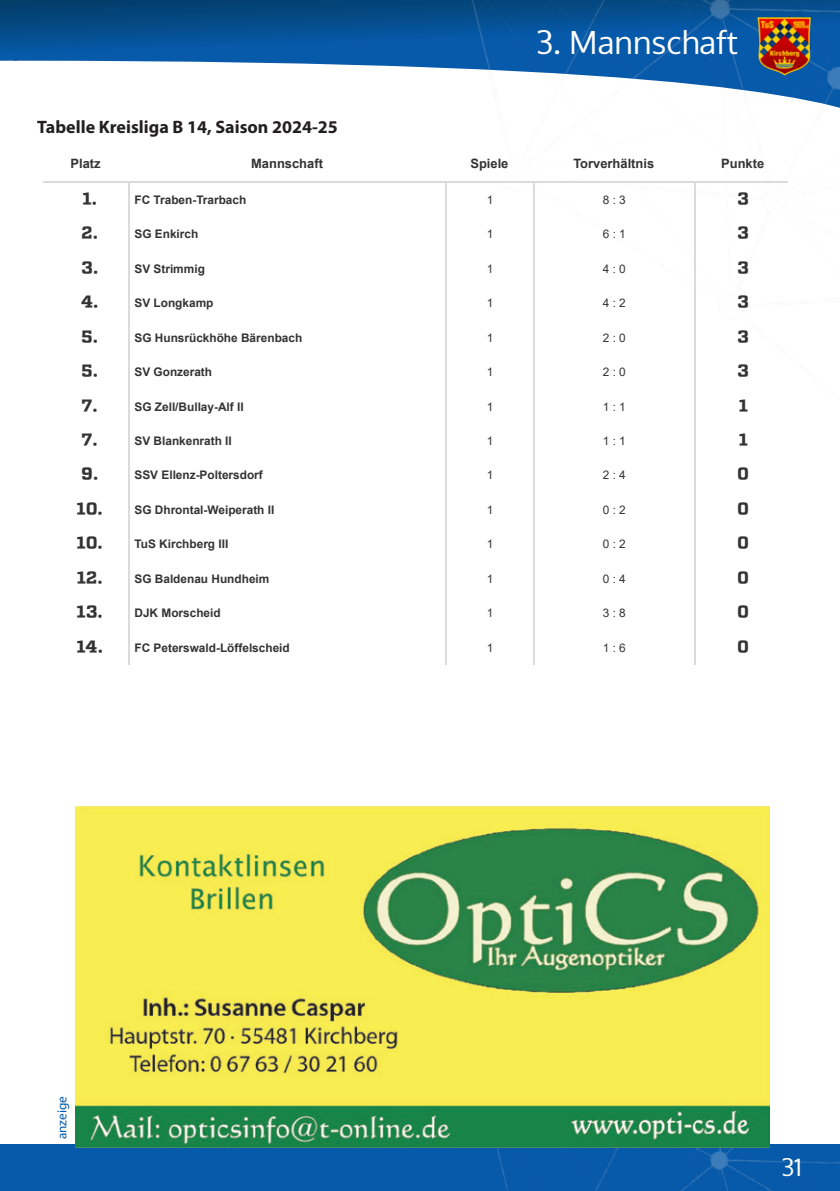
<style>
.page{position:relative;width:840px;height:1191px;background:#fff}
.page>*{position:absolute;margin:0;border:0;box-sizing:border-box;transform-origin:0 0}
.t1{font:32px "Oxygen";color:#fff}
.t2{font:24px "Oxygen";color:#fff}
.t3{font:700 18px "Myriad Pro";color:#231f20}
.t4{font:17.2px "portal font";color:#333}
.t5{font:13.2px "Myriad Pro";color:#015aaa}
.t6{font:700 13px "Arial";color:#333}
.t7{font:700 11.8px "Arial";color:#333}
.t8{font:11.8px "Arial";color:#333}
.s1{font-family:"portal font";font-weight:400;font-size:17.2px}
</style>
<div class="page">
<svg style="left:0;top:0;width:394px;height:66px"></svg>
<img style="left:394px;top:0;width:445px;height:571px">
<img style="left:751px;top:14px;width:62px;height:62px">
<div style="left:0;top:1144px;width:839px;height:47px;background:#0759a9"></div>
<img style="left:428px;top:1107px;width:411px;height:84px">
<img style="left:76px;top:806px;width:692px;height:341px">
<hr style="left:43px;top:181px;width:85px;height:1px;background:#dbdbdb">
<hr style="left:128px;top:181px;width:317px;height:1px;background:#dbdbdb">
<hr style="left:445px;top:181px;width:87px;height:1px;background:#dbdbdb">
<hr style="left:532px;top:181px;width:162px;height:1px;background:#dbdbdb">
<hr style="left:694px;top:181px;width:93px;height:1px;background:#dbdbdb">
<hr style="left:128px;top:182px;width:1px;height:35px;background:#dbdbdb">
<hr style="left:445px;top:182px;width:1px;height:35px;background:#dbdbdb">
<hr style="left:532px;top:182px;width:2px;height:35px;background:#dbdbdb">
<hr style="left:694px;top:182px;width:1px;height:35px;background:#dbdbdb">
<hr style="left:128px;top:217px;width:1px;height:34px;background:#dbdbdb">
<hr style="left:445px;top:217px;width:1px;height:34px;background:#dbdbdb">
<hr style="left:532px;top:217px;width:2px;height:34px;background:#dbdbdb">
<hr style="left:694px;top:217px;width:1px;height:34px;background:#dbdbdb">
<hr style="left:128px;top:251px;width:1px;height:35px;background:#dbdbdb">
<hr style="left:445px;top:251px;width:1px;height:35px;background:#dbdbdb">
<hr style="left:532px;top:251px;width:2px;height:35px;background:#dbdbdb">
<hr style="left:694px;top:251px;width:1px;height:35px;background:#dbdbdb">
<hr style="left:128px;top:286px;width:1px;height:34px;background:#dbdbdb">
<hr style="left:445px;top:286px;width:1px;height:34px;background:#dbdbdb">
<hr style="left:532px;top:286px;width:2px;height:34px;background:#dbdbdb">
<hr style="left:694px;top:286px;width:1px;height:34px;background:#dbdbdb">
<hr style="left:128px;top:320px;width:1px;height:34px;background:#dbdbdb">
<hr style="left:445px;top:320px;width:1px;height:34px;background:#dbdbdb">
<hr style="left:532px;top:320px;width:2px;height:34px;background:#dbdbdb">
<hr style="left:694px;top:320px;width:1px;height:34px;background:#dbdbdb">
<hr style="left:128px;top:354px;width:1px;height:35px;background:#dbdbdb">
<hr style="left:445px;top:354px;width:1px;height:35px;background:#dbdbdb">
<hr style="left:532px;top:354px;width:2px;height:35px;background:#dbdbdb">
<hr style="left:694px;top:354px;width:1px;height:35px;background:#dbdbdb">
<hr style="left:128px;top:389px;width:1px;height:34px;background:#dbdbdb">
<hr style="left:445px;top:389px;width:1px;height:34px;background:#dbdbdb">
<hr style="left:532px;top:389px;width:2px;height:34px;background:#dbdbdb">
<hr style="left:694px;top:389px;width:1px;height:34px;background:#dbdbdb">
<hr style="left:128px;top:423px;width:1px;height:35px;background:#dbdbdb">
<hr style="left:445px;top:423px;width:1px;height:35px;background:#dbdbdb">
<hr style="left:532px;top:423px;width:2px;height:35px;background:#dbdbdb">
<hr style="left:694px;top:423px;width:1px;height:35px;background:#dbdbdb">
<hr style="left:128px;top:458px;width:1px;height:34px;background:#dbdbdb">
<hr style="left:445px;top:458px;width:1px;height:34px;background:#dbdbdb">
<hr style="left:532px;top:458px;width:2px;height:34px;background:#dbdbdb">
<hr style="left:694px;top:458px;width:1px;height:34px;background:#dbdbdb">
<hr style="left:128px;top:492px;width:1px;height:35px;background:#dbdbdb">
<hr style="left:445px;top:492px;width:1px;height:35px;background:#dbdbdb">
<hr style="left:532px;top:492px;width:2px;height:35px;background:#dbdbdb">
<hr style="left:694px;top:492px;width:1px;height:35px;background:#dbdbdb">
<hr style="left:128px;top:527px;width:1px;height:34px;background:#dbdbdb">
<hr style="left:445px;top:527px;width:1px;height:34px;background:#dbdbdb">
<hr style="left:532px;top:527px;width:2px;height:34px;background:#dbdbdb">
<hr style="left:694px;top:527px;width:1px;height:34px;background:#dbdbdb">
<hr style="left:128px;top:561px;width:1px;height:34px;background:#dbdbdb">
<hr style="left:445px;top:561px;width:1px;height:34px;background:#dbdbdb">
<hr style="left:532px;top:561px;width:2px;height:34px;background:#dbdbdb">
<hr style="left:694px;top:561px;width:1px;height:34px;background:#dbdbdb">
<hr style="left:128px;top:595px;width:1px;height:35px;background:#dbdbdb">
<hr style="left:445px;top:595px;width:1px;height:35px;background:#dbdbdb">
<hr style="left:532px;top:595px;width:2px;height:35px;background:#dbdbdb">
<hr style="left:694px;top:595px;width:1px;height:35px;background:#dbdbdb">
<hr style="left:128px;top:630px;width:1px;height:34px;background:#dbdbdb">
<hr style="left:445px;top:630px;width:1px;height:34px;background:#dbdbdb">
<hr style="left:532px;top:630px;width:2px;height:34px;background:#dbdbdb">
<hr style="left:694px;top:630px;width:1px;height:34px;background:#dbdbdb">
<h3 class="t3" style="left:37px;top:115px;width:302px">Tabelle Kreisliga B 14, Saison 2024-25</h3>
<h1 class="t1" style="left:535px;top:21px;width:203px">3. Mannschaft</h1>
<p class="t6" style="left:70px;top:155px;width:32px">Platz</p>
<p class="t6" style="left:251px;top:155px;width:73px">Mannschaft</p>
<p class="t6" style="left:470px;top:155px;width:40px">Spiele</p>
<p class="t6" style="left:573px;top:155px;width:82px">Torverhältnis</p>
<p class="t6" style="left:720px;top:155px;width:45px">Punkte</p>
<p class="t7" style="left:82px;top:191px;width:165px"><span class="s1">1.</span> FC Traben-Trarbach</p>
<p class="t8" style="left:486px;top:192px;width:8px">1</p>
<p class="t8" style="left:602px;top:192px;width:25px">8 : 3</p>
<h3 class="t4" style="left:736px;top:189px;width:13px">3</h3>
<p class="t7" style="left:81px;top:226px;width:118px"><span class="s1">2.</span> SG Enkirch</p>
<p class="t8" style="left:486px;top:226px;width:8px">1</p>
<p class="t8" style="left:602px;top:226px;width:25px">6 : 1</p>
<h3 class="t4" style="left:736px;top:223px;width:13px">3</h3>
<p class="t7" style="left:81px;top:260px;width:125px"><span class="s1">3.</span> SV Strimmig</p>
<p class="t8" style="left:486px;top:260px;width:8px">1</p>
<p class="t8" style="left:602px;top:260px;width:25px">4 : 0</p>
<h3 class="t4" style="left:736px;top:258px;width:13px">3</h3>
<p class="t7" style="left:81px;top:295px;width:134px"><span class="s1">4.</span> SV Longkamp</p>
<p class="t8" style="left:486px;top:295px;width:8px">1</p>
<p class="t8" style="left:602px;top:295px;width:25px">4 : 2</p>
<h3 class="t4" style="left:736px;top:292px;width:13px">3</h3>
<p class="t7" style="left:81px;top:329px;width:222px"><span class="s1">5.</span> SG Hunsrückhöhe Bärenbach</p>
<p class="t8" style="left:486px;top:329px;width:8px">1</p>
<p class="t8" style="left:602px;top:329px;width:25px">2 : 0</p>
<h3 class="t4" style="left:736px;top:327px;width:13px">3</h3>
<p class="t7" style="left:81px;top:364px;width:132px"><span class="s1">5.</span> SV Gonzerath</p>
<p class="t8" style="left:486px;top:364px;width:8px">1</p>
<p class="t8" style="left:602px;top:364px;width:25px">2 : 0</p>
<h3 class="t4" style="left:736px;top:361px;width:13px">3</h3>
<p class="t7" style="left:81px;top:398px;width:163px"><span class="s1">7.</span> SG Zell/Bullay-Alf II</p>
<p class="t8" style="left:486px;top:398px;width:8px">1</p>
<p class="t8" style="left:602px;top:398px;width:25px">1 : 1</p>
<h3 class="t4" style="left:738px;top:395px;width:11px">1</h3>
<p class="t7" style="left:81px;top:432px;width:152px"><span class="s1">7.</span> SV Blankenrath II</p>
<p class="t8" style="left:486px;top:433px;width:8px">1</p>
<p class="t8" style="left:602px;top:433px;width:25px">1 : 1</p>
<h3 class="t4" style="left:738px;top:430px;width:11px">1</h3>
<p class="t7" style="left:81px;top:467px;width:183px"><span class="s1">9.</span> SSV Ellenz-Poltersdorf</p>
<p class="t8" style="left:486px;top:467px;width:8px">1</p>
<p class="t8" style="left:602px;top:467px;width:25px">2 : 4</p>
<h3 class="t4" style="left:736px;top:464px;width:13px">0</h3>
<p class="t7" style="left:76px;top:501px;width:199px"><span class="s1">10.</span> SG Dhrontal-Weiperath II</p>
<p class="t8" style="left:486px;top:501px;width:8px">1</p>
<p class="t8" style="left:602px;top:501px;width:25px">0 : 2</p>
<h3 class="t4" style="left:736px;top:499px;width:13px">0</h3>
<p class="t7" style="left:76px;top:536px;width:153px"><span class="s1">10.</span> TuS Kirchberg III</p>
<p class="t8" style="left:486px;top:536px;width:8px">1</p>
<p class="t8" style="left:602px;top:536px;width:25px">0 : 2</p>
<h3 class="t4" style="left:736px;top:533px;width:13px">0</h3>
<p class="t7" style="left:77px;top:570px;width:194px"><span class="s1">12.</span> SG Baldenau Hundheim</p>
<p class="t8" style="left:486px;top:570px;width:8px">1</p>
<p class="t8" style="left:602px;top:570px;width:25px">0 : 4</p>
<h3 class="t4" style="left:736px;top:567px;width:13px">0</h3>
<p class="t7" style="left:76px;top:604px;width:145px"><span class="s1">13.</span> DJK Morscheid</p>
<p class="t8" style="left:486px;top:605px;width:8px">1</p>
<p class="t8" style="left:602px;top:605px;width:25px">3 : 8</p>
<h3 class="t4" style="left:736px;top:602px;width:13px">0</h3>
<p class="t7" style="left:76px;top:639px;width:215px"><span class="s1">14.</span> FC Peterswald-Löffelscheid</p>
<p class="t8" style="left:486px;top:639px;width:8px">1</p>
<p class="t8" style="left:602px;top:639px;width:25px">1 : 6</p>
<h3 class="t4" style="left:736px;top:636px;width:13px">0</h3>
<p class="t5" style="left:54px;top:1139px;width:45px;rotate:-90deg">anzeige</p>
<h2 class="t2" style="left:781px;top:1151px;width:22px">31</h2>
</div>
